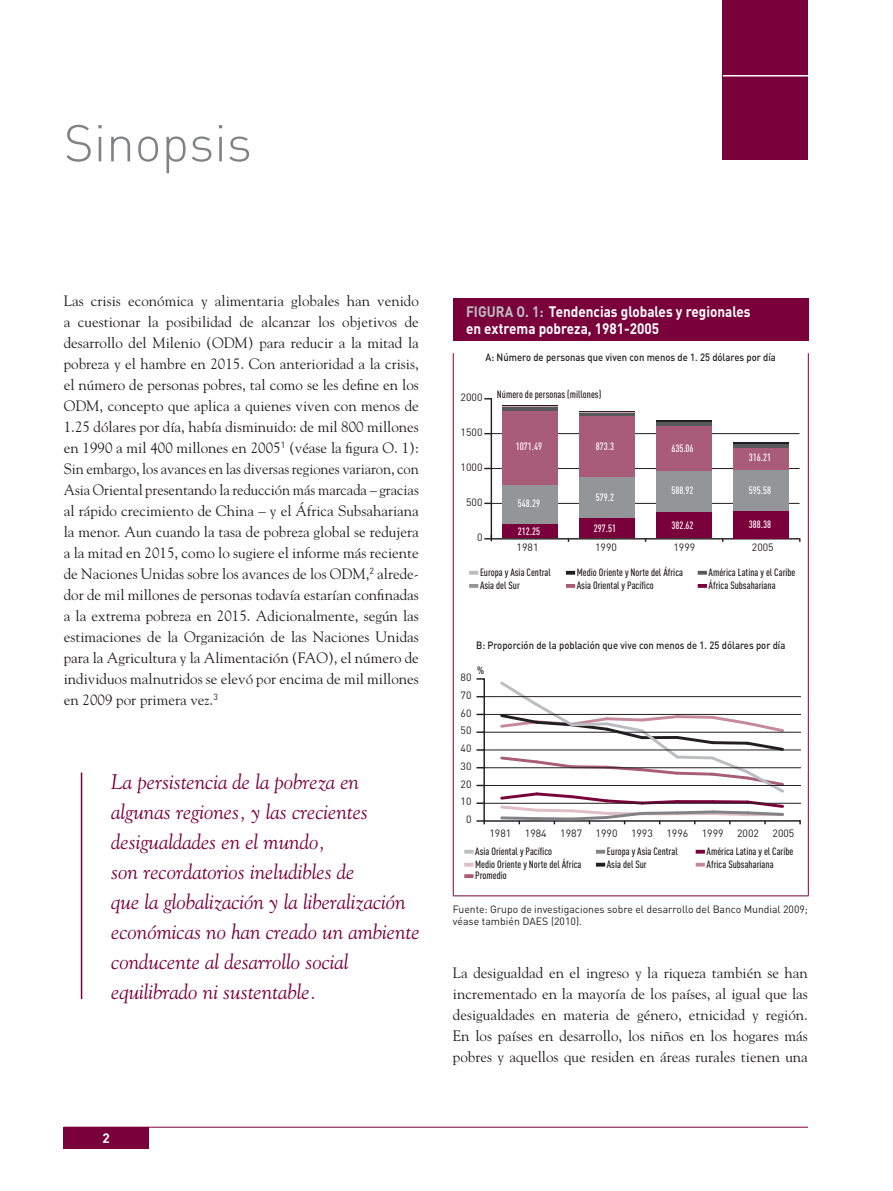
<style>
.page{position:relative;width:893px;height:1191px;background:#fff}
.page>*{position:absolute;margin:0;border:0;box-sizing:border-box;transform-origin:0 0}
.t1{font:300 51px "DIN";color:#808285}
.t2{font:italic 21px/30px "Goudy";color:#7a003c}
.t3{font:15px/21px "Goudy";color:#231f20;text-align:justify}
.t4{font:700 15px/16.5px "DIN";color:#fff;scale:.9 1}
.t5{font:700 13.5px "DIN";color:#fff}
.t6{font:500 condensed 10.5px/13.2px "DIN Pro";color:#231f20}
.t7{font:500 10.5px "DIN Pro";color:#231f20;scale:.9 1}
.t8{font:10.5px/12px "DIN";color:#231f20}
.t9{font:10.5px "DIN Pro";color:#231f20}
.t10{font:500 condensed 10.5px "DIN Pro";color:#fff}
.s1{color:#bbbdc0}
.s2{font-family:"Universal Newswith Comm Pi";font-weight:400;font-stretch:normal;color:#bbbdc0}
.s3{font-family:"Universal Newswith Comm Pi";font-weight:400;font-stretch:normal;color:#939598}
.s4{font-family:"Universal Newswith Comm Pi";font-weight:400;font-stretch:normal}
.s5{font-family:"Universal Newswith Comm Pi";font-weight:400;font-stretch:normal;color:#a95c77}
.s6{font-family:"Universal Newswith Comm Pi";font-weight:400;font-stretch:normal;color:#58595b}
.s7{font-family:"Universal Newswith Comm Pi";font-weight:400;font-stretch:normal;color:#7a003c}
.s8{font-family:"Universal Newswith Comm Pi";font-weight:400;font-stretch:normal;color:#dfbec7}
.s9{font-family:"Universal Newswith Comm Pi";font-weight:400;font-stretch:normal;color:#808285}
.s10{font-family:"Universal Newswith Comm Pi";font-weight:400;font-stretch:normal;color:#c48a9c}
</style>
<div class="page">
<div style="left:64px;top:1127px;width:85px;height:21px;background:#7a003c"></div>
<hr style="left:64px;top:1126px;width:744px;height:1px;background:#7a003c">
<div style="left:723px;top:0;width:85px;height:159px;background:#7a003c"></div>
<hr style="left:723px;top:75px;width:85px;height:1px;background:#fff">
<hr style="left:81px;top:772px;width:1px;height:227px;background:#7a003c">
<div style="left:453px;top:298px;width:355px;height:42px;background:#7a003c"></div>
<hr style="left:453px;top:353px;width:1px;height:542px;background:#7a003c">
<hr style="left:808px;top:353px;width:1px;height:542px;background:#7a003c">
<hr style="left:453px;top:895px;width:356px;height:1px;background:#7a003c">
<hr style="left:490px;top:503px;width:310px;height:1px;background:#231f20">
<hr style="left:490px;top:468px;width:310px;height:1px;background:#231f20">
<hr style="left:490px;top:433px;width:310px;height:1px;background:#231f20">
<hr style="left:491px;top:538px;width:309px;height:1px;background:#231f20">
<hr style="left:491px;top:399px;width:1px;height:142px;background:#231f20">
<svg style="left:484px;top:502px;width:7px;height:2px"></svg>
<div style="left:502px;top:523px;width:56px;height:15px;background:#7a003c"></div>
<div style="left:502px;top:485px;width:56px;height:38px;background:#939598"></div>
<div style="left:502px;top:410px;width:56px;height:75px;background:#a95c77"></div>
<hr style="left:502px;top:407px;width:56px;height:3px;background:#58595b">
<hr style="left:502px;top:406px;width:56px;height:1px;background:#231f20">
<div style="left:656px;top:511px;width:56px;height:27px;background:#7a003c"></div>
<div style="left:656px;top:470px;width:56px;height:41px;background:#939598"></div>
<div style="left:656px;top:426px;width:56px;height:44px;background:#a95c77"></div>
<hr style="left:656px;top:422px;width:56px;height:4px;background:#58595b">
<hr style="left:656px;top:421px;width:56px;height:1px;background:#d1a3b1">
<hr style="left:656px;top:420px;width:56px;height:1px;background:#231f20">
<div style="left:733px;top:511px;width:56px;height:27px;background:#7a003c"></div>
<div style="left:733px;top:469px;width:56px;height:42px;background:#939598"></div>
<div style="left:733px;top:447px;width:56px;height:22px;background:#a95c77"></div>
<hr style="left:733px;top:444px;width:56px;height:3px;background:#58595b">
<hr style="left:733px;top:443px;width:56px;height:1px;background:#d1a3b1">
<hr style="left:733px;top:442px;width:56px;height:1px;background:#231f20">
<div style="left:579px;top:517px;width:56px;height:21px;background:#7a003c"></div>
<div style="left:579px;top:477px;width:56px;height:40px;background:#939598"></div>
<div style="left:579px;top:416px;width:56px;height:61px;background:#a95c77"></div>
<hr style="left:579px;top:413px;width:56px;height:3px;background:#58595b">
<hr style="left:579px;top:412px;width:56px;height:1px;background:#d1a3b1">
<hr style="left:579px;top:411px;width:56px;height:1px;background:#231f20">
<svg style="left:476px;top:678px;width:325px;height:147px"></svg>
<hr style="left:482px;top:803px;width:319px;height:1px;background:#231f20">
<hr style="left:482px;top:785px;width:319px;height:1px;background:#231f20">
<hr style="left:482px;top:767px;width:319px;height:1px;background:#231f20">
<hr style="left:482px;top:749px;width:319px;height:1px;background:#231f20">
<hr style="left:482px;top:732px;width:319px;height:1px;background:#231f20">
<hr style="left:482px;top:714px;width:319px;height:1px;background:#231f20">
<hr style="left:482px;top:696px;width:319px;height:1px;background:#231f20">
<h1 class="t1" style="left:64px;top:125px;width:190px">Sinopsis</h1>
<p class="t3" style="left:64px;top:291px;width:357px">Las crisis económica y alimentaria globales han venido a cuestionar la posibilidad de alcanzar los objetivos de desarrollo del Milenio (ODM) para reducir a la mitad la pobreza y el hambre en 2015. Con anterioridad a la crisis, el número de personas pobres, tal como se les define en los ODM, concepto que aplica a quienes viven con menos de 1.25 dólares por día, había disminuido: de mil 800 millones en 1990 a mil 400 millones en 2005<sup>1</sup> (véase la figura O. 1):<br>Sin embargo, los avances en las diversas regiones variaron, con Asia Oriental presentando la reducción más marcada – gracias al rápido crecimiento de China – y el África Subsahariana la menor. Aun cuando la tasa de pobreza global se redujera a la mitad en 2015, como lo sugiere el informe más reciente de Naciones Unidas sobre los avances de los ODM,<sup>2</sup> alrede&shy;dor de mil millones de personas todavía estarían confinadas a la extrema pobreza en 2015. Adicionalmente, según las estimaciones de la Organización de las Naciones Unidas para la Agricultura y la Alimentación (FAO), el número de individuos malnutridos se elevó por encima de mil millones en 2009 por primera vez.<sup>3</sup></p>
<p class="t2" style="left:111px;top:768px;width:310px">La persistencia de la pobreza en algunas regiones, y las crecientes desigualdades en el mundo,<br>son recordatorios ineludibles de<br>que la globalización y la liberalización económicas no han creado un ambiente conducente al desarrollo social equilibrado ni sustentable.</p>
<p class="t5" style="left:103px;top:1133px;width:9px">2</p>
<p class="t4" style="left:466px;top:305px;width:318px"><span class="s1">FIGURA O. 1:</span> Tendencias globales y regionales en extrema pobreza, 1981-2005</p>
<p class="t7" style="left:486px;top:354px;width:324px">A: Número de personas que viven con menos de 1. 25 dólares por día</p>
<p class="t9" style="left:461px;top:391px;width:23px">2000</p>
<p class="t6" style="left:497px;top:387px;width:106px">Número de personas (millones)</p>
<p class="t9" style="left:461px;top:426px;width:23px">1500</p>
<p class="t9" style="left:461px;top:461px;width:23px">1000</p>
<p class="t9" style="left:466px;top:496px;width:18px">500</p>
<p class="t9" style="left:477px;top:531px;width:7px">0</p>
<p class="t10" style="left:516px;top:440px;width:28px">1071.49</p>
<p class="t10" style="left:596px;top:440px;width:20px">873.3</p>
<p class="t10" style="left:518px;top:497px;width:24px">548.29</p>
<p class="t10" style="left:518px;top:525px;width:24px">212.25</p>
<p class="t10" style="left:596px;top:491px;width:20px">579.2</p>
<p class="t10" style="left:594px;top:522px;width:24px">297.51</p>
<p class="t10" style="left:671px;top:442px;width:24px">635.06</p>
<p class="t10" style="left:671px;top:484px;width:24px">588.92</p>
<p class="t10" style="left:671px;top:520px;width:24px">382.62</p>
<p class="t10" style="left:749px;top:451px;width:24px">316.21</p>
<p class="t10" style="left:749px;top:484px;width:24px">595.58</p>
<p class="t10" style="left:749px;top:518px;width:24px">388.38</p>
<p class="t9" style="left:517px;top:541px;width:23px">1981</p>
<p class="t9" style="left:595px;top:541px;width:23px">1990</p>
<p class="t9" style="left:673px;top:541px;width:23px">1999</p>
<p class="t9" style="left:752px;top:541px;width:23px">2005</p>
<p class="t6" style="left:468px;top:565px;width:84px"><span class="s2">-</span>Europa y Asia Central <span class="s3">-</span>Asia del Sur</p>
<p class="t6" style="left:565px;top:565px;width:119px"><span class="s4">-</span>Medio Oriente y Norte del África <span class="s5">-</span>Asia Oriental y Pacífico</p>
<p class="t6" style="left:697px;top:565px;width:100px"><span class="s6">-</span>América Latina y el Caribe <span class="s7">-</span>África Subsahariana</p>
<p class="t7" style="left:476px;top:642px;width:345px">B: Proporción de la población que vive con menos de 1. 25 dólares por día</p>
<p class="t6" style="left:477px;top:664px;width:9px">%</p>
<p class="t9" style="left:461px;top:671px;width:12px">80</p>
<p class="t9" style="left:461px;top:689px;width:12px">70</p>
<p class="t9" style="left:461px;top:707px;width:12px">60</p>
<p class="t9" style="left:461px;top:724px;width:12px">50</p>
<p class="t9" style="left:461px;top:742px;width:12px">40</p>
<p class="t9" style="left:461px;top:760px;width:12px">30</p>
<p class="t9" style="left:461px;top:778px;width:12px">20</p>
<p class="t9" style="left:461px;top:795px;width:12px">10</p>
<p class="t9" style="left:466px;top:813px;width:7px">0</p>
<p class="t9" style="left:489px;top:826px;width:23px">1981</p>
<p class="t9" style="left:525px;top:826px;width:23px">1984</p>
<p class="t9" style="left:560px;top:826px;width:23px">1987</p>
<p class="t9" style="left:596px;top:826px;width:23px">1990</p>
<p class="t9" style="left:631px;top:826px;width:23px">1993</p>
<p class="t9" style="left:666px;top:826px;width:23px">1996</p>
<p class="t9" style="left:702px;top:826px;width:23px">1999</p>
<p class="t9" style="left:737px;top:826px;width:23px">2002</p>
<p class="t9" style="left:772px;top:826px;width:23px">2005</p>
<p class="t6" style="left:464px;top:845px;width:119px"><span class="s2">-</span>Asia Oriental y Pacífico <span class="s8">-</span>Medio Oriente y Norte del África</p>
<p class="t6" style="left:464px;top:869px;width:45px"><span class="s5">-</span>Promedio</p>
<p class="t6" style="left:595px;top:845px;width:84px"><span class="s9">-</span>Europa y Asia Central <span class="s4">-</span>Asia del Sur</p>
<p class="t6" style="left:695px;top:845px;width:100px"><span class="s7">-</span>América Latina y el Caribe <span class="s10">-</span>Africa Subsahariana</p>
<p class="t8" style="left:453px;top:904px;width:357px">Fuente: Grupo de investigaciones sobre el desarrollo del Banco Mundial 2009; véase también DAES (2010).</p>
<p class="t3" style="left:453px;top:963px;width:357px">La desigualdad en el ingreso y la riqueza también se han incrementado en la mayoría de los países, al igual que las desigualdades en materia de género, etnicidad y región.<br>En los países en desarrollo, los niños en los hogares más pobres y aquellos que residen en áreas rurales tienen una</p>
</div>
